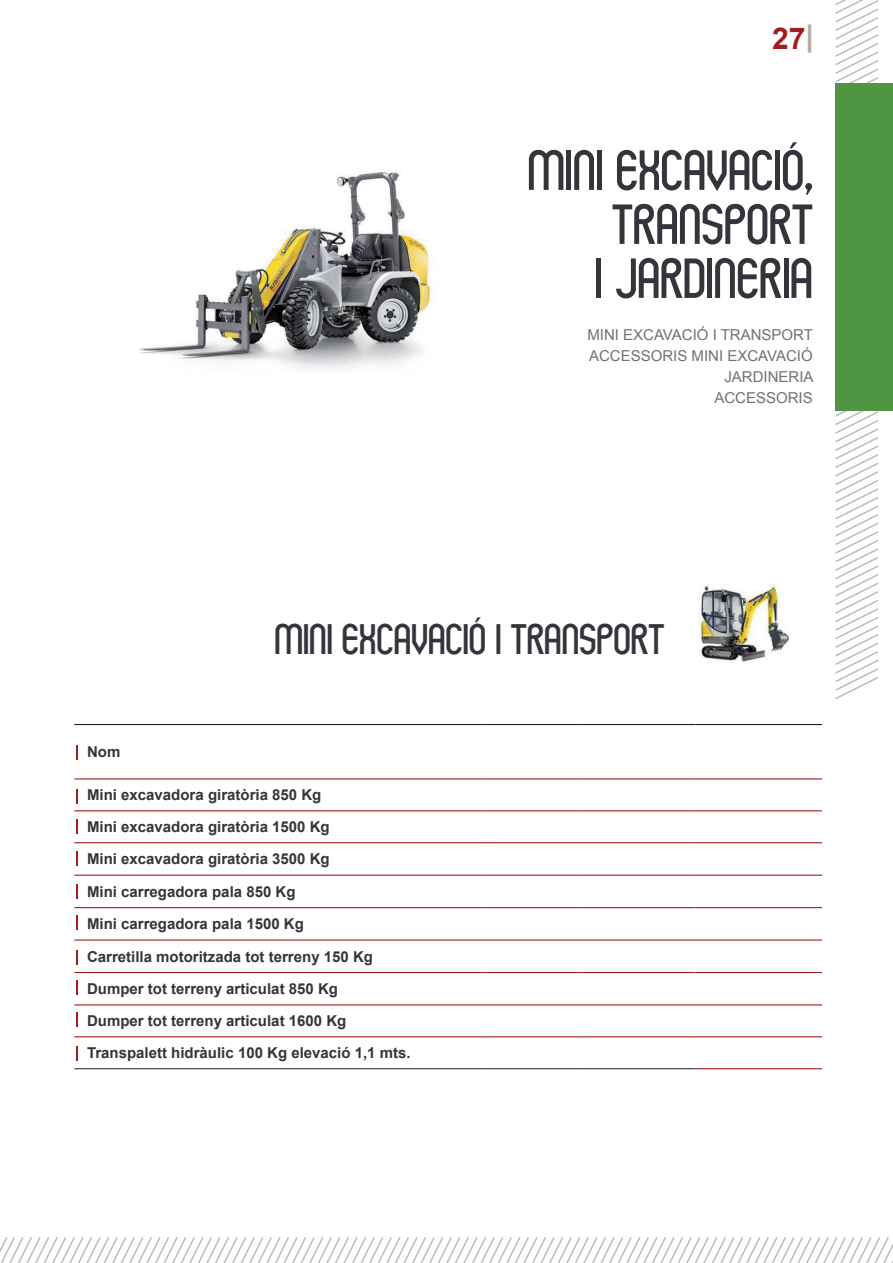
<style>
.page{position:relative;width:893px;height:1263px;background:#fff}
.page>*{position:absolute;margin:0;border:0;box-sizing:border-box;transform-origin:0 0}
.t1{font:51px/54px "Rothwell";color:#36343b;text-align:right}
.t2{font:39px "Rothwell";color:#36343b}
.t3{font:700 30px "Arial";color:#a21d20}
.t4{font:700 15px/32.2px "Arial";color:#36343b}
.t5{font:15px/21px "Arial";color:#707179;text-align:right}
.s1{color:#b5a9a5}
</style>
<div class="page">
<svg style="left:835px;top:0;width:43px;height:699px"></svg>
<svg style="left:0;top:1237px;width:893px;height:26px"></svg>
<img style="left:699px;top:585px;width:90px;height:77px">
<hr style="left:74px;top:724px;width:409px;height:1px;background:#231f20">
<hr style="left:483px;top:724px;width:96px;height:1px;background:#231f20">
<hr style="left:579px;top:724px;width:117px;height:1px;background:#231f20">
<hr style="left:696px;top:724px;width:126px;height:1px;background:#231f20">
<hr style="left:74px;top:778px;width:409px;height:1px;background:#a21d20">
<hr style="left:483px;top:778px;width:96px;height:1px;background:#a21d20">
<hr style="left:579px;top:778px;width:117px;height:1px;background:#a21d20">
<hr style="left:696px;top:778px;width:126px;height:1px;background:#a21d20">
<hr style="left:74px;top:810px;width:409px;height:1px;background:#a21d20">
<hr style="left:483px;top:810px;width:96px;height:1px;background:#a21d20">
<hr style="left:579px;top:810px;width:117px;height:1px;background:#a21d20">
<hr style="left:696px;top:810px;width:126px;height:1px;background:#a21d20">
<hr style="left:74px;top:842px;width:409px;height:1px;background:#a21d20">
<hr style="left:483px;top:842px;width:96px;height:1px;background:#a21d20">
<hr style="left:579px;top:842px;width:117px;height:1px;background:#a21d20">
<hr style="left:696px;top:842px;width:126px;height:1px;background:#a21d20">
<hr style="left:74px;top:875px;width:409px;height:1px;background:#a21d20">
<hr style="left:483px;top:875px;width:96px;height:1px;background:#a21d20">
<hr style="left:579px;top:875px;width:117px;height:1px;background:#a21d20">
<hr style="left:696px;top:875px;width:126px;height:1px;background:#a21d20">
<hr style="left:74px;top:907px;width:409px;height:1px;background:#a21d20">
<hr style="left:483px;top:907px;width:96px;height:1px;background:#a21d20">
<hr style="left:579px;top:907px;width:117px;height:1px;background:#a21d20">
<hr style="left:696px;top:907px;width:126px;height:1px;background:#a21d20">
<hr style="left:74px;top:939px;width:409px;height:2px;background:#a21d20">
<hr style="left:483px;top:939px;width:96px;height:2px;background:#a21d20">
<hr style="left:579px;top:939px;width:117px;height:2px;background:#a21d20">
<hr style="left:696px;top:939px;width:126px;height:2px;background:#a21d20">
<hr style="left:74px;top:972px;width:409px;height:1px;background:#a21d20">
<hr style="left:483px;top:972px;width:96px;height:1px;background:#a21d20">
<hr style="left:579px;top:972px;width:117px;height:1px;background:#a21d20">
<hr style="left:696px;top:972px;width:126px;height:1px;background:#a21d20">
<hr style="left:74px;top:1004px;width:409px;height:1px;background:#a21d20">
<hr style="left:483px;top:1004px;width:96px;height:1px;background:#a21d20">
<hr style="left:579px;top:1004px;width:117px;height:1px;background:#a21d20">
<hr style="left:696px;top:1004px;width:126px;height:1px;background:#a21d20">
<hr style="left:74px;top:1036px;width:409px;height:1px;background:#a21d20">
<hr style="left:483px;top:1036px;width:96px;height:1px;background:#a21d20">
<hr style="left:579px;top:1036px;width:117px;height:1px;background:#a21d20">
<hr style="left:696px;top:1036px;width:126px;height:1px;background:#a21d20">
<hr style="left:696px;top:1068px;width:126px;height:1px;background:#a21d20">
<hr style="left:74px;top:1068px;width:409px;height:1px;background:#36343b">
<hr style="left:483px;top:1068px;width:96px;height:1px;background:#36343b">
<hr style="left:579px;top:1068px;width:117px;height:1px;background:#36343b">
<svg style="left:76px;top:745px;width:1px;height:14px"></svg>
<svg style="left:76px;top:789px;width:1px;height:14px"></svg>
<svg style="left:76px;top:819px;width:1px;height:14px"></svg>
<svg style="left:76px;top:851px;width:1px;height:14px"></svg>
<svg style="left:76px;top:885px;width:1px;height:14px"></svg>
<svg style="left:76px;top:915px;width:1px;height:14px"></svg>
<img style="left:139px;top:171px;width:297px;height:199px">
<svg style="left:77px;top:950px;width:1px;height:14px"></svg>
<svg style="left:77px;top:980px;width:1px;height:15px"></svg>
<svg style="left:77px;top:1012px;width:1px;height:14px"></svg>
<svg style="left:77px;top:1046px;width:1px;height:14px"></svg>
<div style="left:835px;top:84px;width:58px;height:327px;background:#509541"></div>
<h3 class="t3" style="left:772px;top:18px;width:43px">27<span class="s1">|</span></h3>
<h1 class="t1" style="left:527px;top:144px;width:287px">MINI EXCAVACIÓ,<br>TRANSPORT<br>I JARDINERIA</h1>
<p class="t5" style="left:587px;top:324px;width:228px">MINI EXCAVACIÓ I TRANSPORT<br>ACCESSORIS MINI EXCAVACIÓ<br>JARDINERIA<br>ACCESSORIS</p>
<h2 class="t2" style="left:275px;top:616px;width:391px">MINI EXCAVACIÓ I TRANSPORT</h2>
<p class="t4" style="left:87px;top:736px;width:35px">Nom</p>
<p class="t4" style="left:87px;top:779px;width:325px">Mini excavadora giratòria 850 Kg<br>Mini excavadora giratòria 1500 Kg<br>Mini excavadora giratòria 3500 Kg<br>Mini carregadora pala 850 Kg<br>Mini carregadora pala 1500 Kg<br>Carretilla motoritzada tot terreny 150 Kg Dumper tot terreny articulat 850 Kg<br>Dumper tot terreny articulat 1600 Kg Transpalett hidràulic 100 Kg elevació 1,1 mts.</p>
</div>
